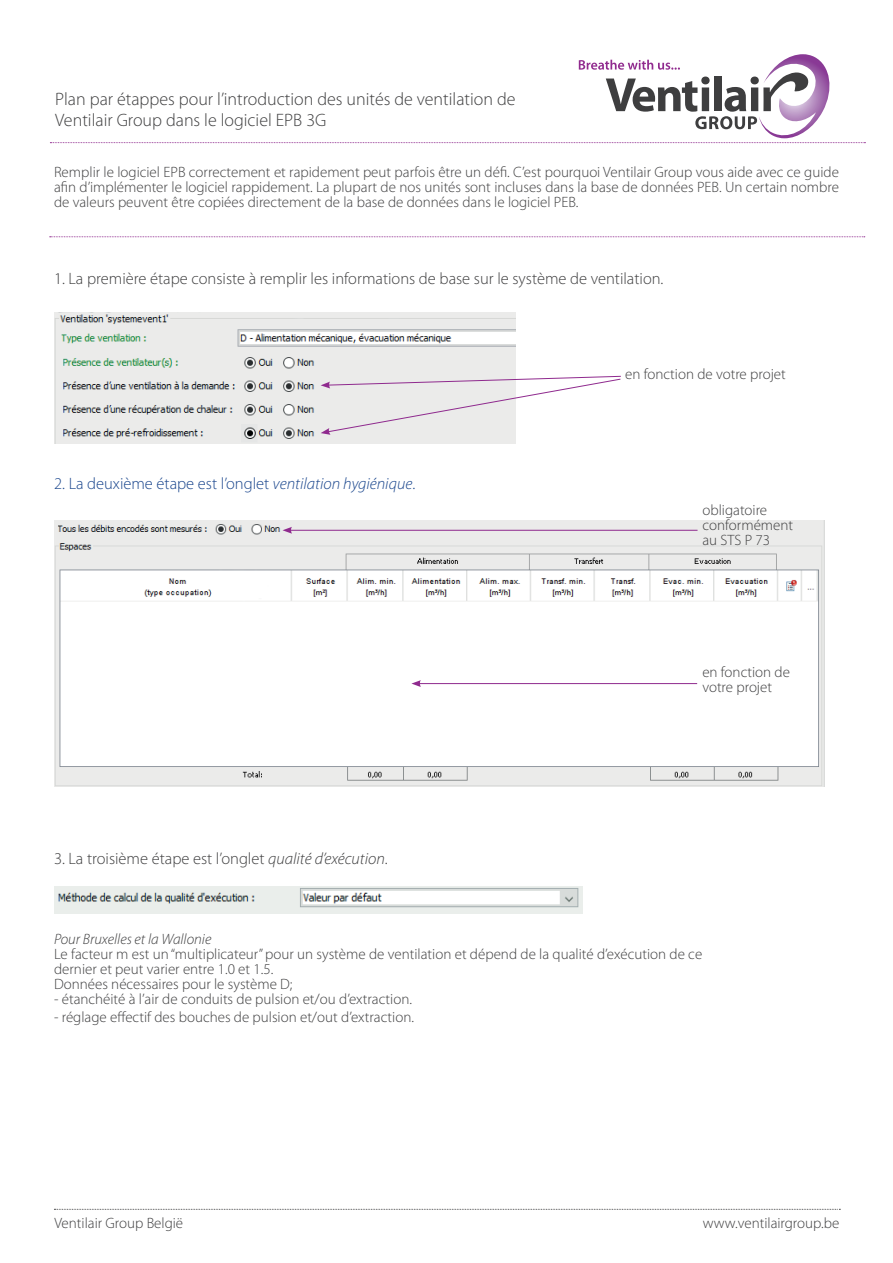
<style>
.page{position:relative;width:893px;height:1263px;background:#fff}
.page>*{position:absolute;margin:0;border:0;box-sizing:border-box;transform-origin:0 0}
.t1{font:300 18px/21.6px "Myriad Pro";color:#3e3e3f}
.t2{font:300 16.5px "Myriad Pro";color:#3e3e3f}
.t3{font:300 16.5px "Myriad Pro";color:#1a468d}
.t4{font:300 15px/15px "Myriad Pro";color:#3e3e3f}
.t5{font:italic 300 15px "Myriad Pro";color:#3e3e3f}
.s1{font-style:italic}
</style>
<div class="page">
<img style="left:54px;top:313px;width:461px;height:130px">
<svg style="left:321px;top:376px;width:300px;height:59px"></svg>
<img style="left:54px;top:520px;width:770px;height:266px">
<hr style="left:290px;top:530px;width:407px;height:1px;background:#8f2a8e">
<svg style="left:282px;top:527px;width:10px;height:7px"></svg>
<hr style="left:418px;top:683px;width:279px;height:1px;background:#8f2a8e">
<svg style="left:411px;top:680px;width:10px;height:7px"></svg>
<img style="left:54px;top:887px;width:528px;height:27px">
<svg style="left:50px;top:54px;width:815px;height:89px"></svg>
<svg style="left:50px;top:236px;width:815px;height:1px"></svg>
<svg style="left:54px;top:1209px;width:786px;height:1px"></svg>
<p class="t1" style="left:55px;top:88px;width:462px">Plan par étappes pour l’introduction des unités de ventilation de<br>Ventilair Group dans le logiciel EPB 3G</p>
<p class="t4" style="left:54px;top:164px;width:786px;text-align:justify">Remplir le logiciel EPB correctement et rapidement peut parfois être un défi. C’est pourquoi Ventilair Group vous aide avec ce guide afin d’implémenter le logiciel rappidement. La plupart de nos unités sont incluses dans la base de données PEB. Un certain nombre de valeurs peuvent être copiées directement de la base de données dans le logiciel PEB.</p>
<p class="t2" style="left:54px;top:269px;width:611px">1. La première étape consiste à remplir les informations de base sur le système de ventilation.</p>
<p class="t3" style="left:54px;top:474px;width:363px">2. La deuxième étape est l’onglet <span class="s1">ventilation hygiénique</span>.</p>
<p class="t2" style="left:54px;top:849px;width:335px">3. La troisième étape est l’onglet <span class="s1">qualité d’exécution</span>.</p>
<p class="t4" style="left:625px;top:366px;width:162px">en fonction de votre projet</p>
<p class="t4" style="left:702px;top:502px;width:92px">obligatoire conformément au STS P 73</p>
<p class="t4" style="left:702px;top:664px;width:89px">en fonction de votre projet</p>
<p class="t5" style="left:54px;top:931px;width:159px">Pour Bruxelles et la Wallonie</p>
<p class="t4" style="left:54px;top:946px;width:650px">Le facteur m est un “multiplicateur” pour un système de ventilation et dépend de la qualité d’exécution de ce dernier et peut varier entre 1.0 et 1.5.<br>Données nécessaires pour le système D;</p>
<p class="t4" style="left:54px;top:991px;width:359px">- étanchéité à l’air de conduits de pulsion et/ou d’extraction.</p>
<p class="t4" style="left:54px;top:1009px;width:362px">- réglage effectif des bouches de pulsion et/out d’extraction.</p>
<p class="t4" style="left:54px;top:1215px;width:130px">Ventilair Group België</p>
<p class="t4" style="left:703px;top:1215px;width:138px">www.ventilairgroup.be</p>
</div>
